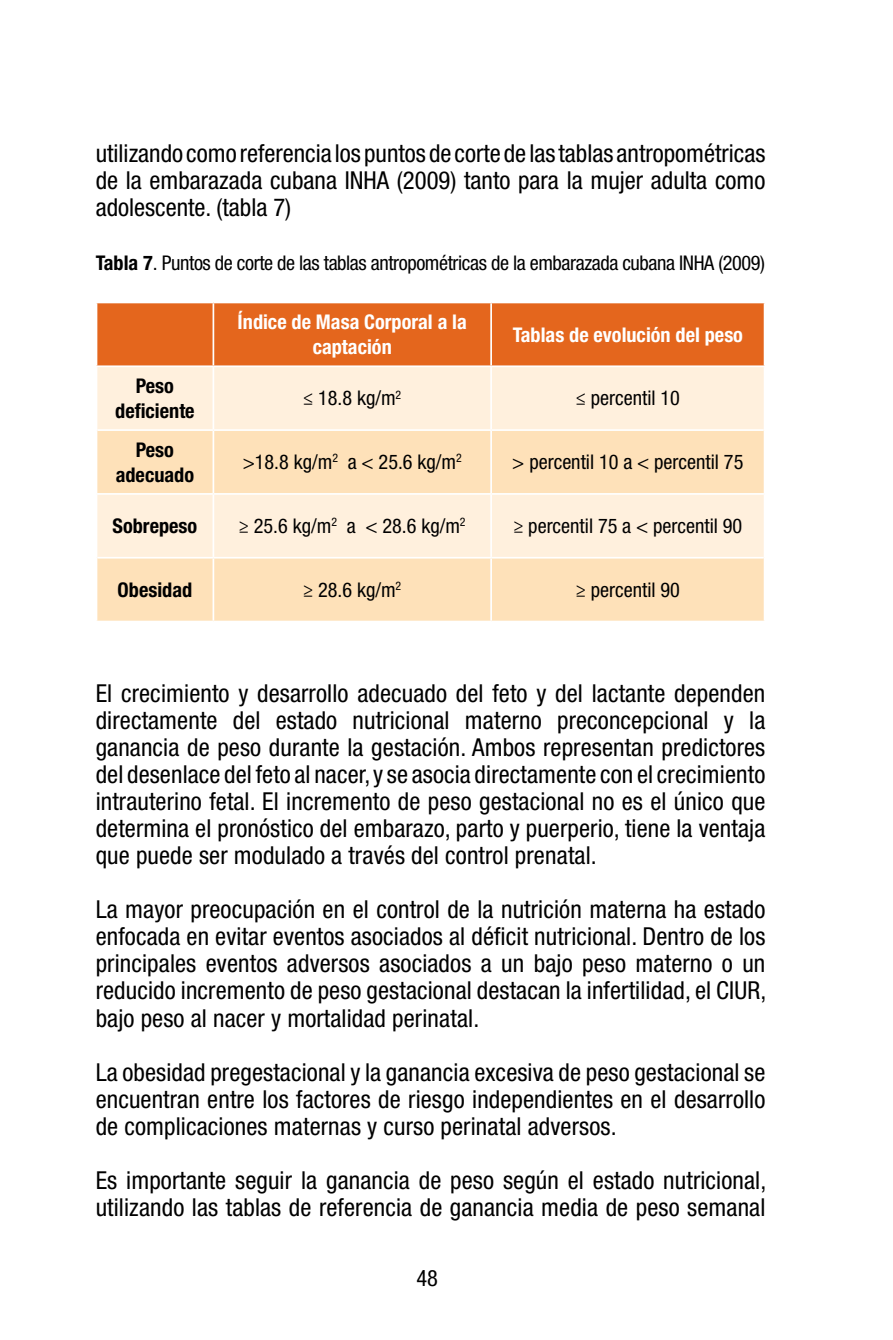
<style>
.page{position:relative;width:893px;height:1340px;background:#fff}
.page>*{position:absolute;margin:0;border:0;box-sizing:border-box;transform-origin:0 0}
.t1{font:condensed 24.75px/27px "Helvetica Neue LT Std";letter-spacing:.005em;color:#000;text-align:justify}
.t2{font:condensed 22.5px "Helvetica Neue LT Std";color:#000}
.t3{font:condensed 20.25px "Helvetica Neue LT Std";color:#000}
.t4{font:condensed 20.25px "Helvetica Neue LT Std";letter-spacing:-.02em;color:#000}
.t5{font:700 condensed 20.25px/24.8px "Helvetica Neue LT Std";color:#fff;text-align:center}
.t6{font:700 condensed 20.25px/24.8px "Helvetica Neue LT Std";color:#000;text-align:center}
.s1{font-weight:700}
</style>
<div class="page">
<svg style="left:97px;top:303px;width:667px;height:126px;background:#f1ab7e"></svg>
<div style="left:97px;top:431px;width:667px;height:189px;background:#fee1b9"></div>
<div style="left:97px;top:495px;width:667px;height:62px;background:#fff0dd"></div>
<hr style="left:213px;top:303px;width:1px;height:62px;background:#fff">
<hr style="left:490px;top:303px;width:2px;height:62px;background:#fff">
<hr style="left:96px;top:365px;width:117px;height:2px;background:#fff">
<hr style="left:213px;top:365px;width:278px;height:2px;background:#fff">
<hr style="left:213px;top:367px;width:1px;height:62px;background:#fff">
<hr style="left:491px;top:365px;width:274px;height:2px;background:#fff">
<hr style="left:490px;top:367px;width:2px;height:62px;background:#fff">
<hr style="left:213px;top:431px;width:1px;height:62px;background:#fff">
<hr style="left:490px;top:431px;width:2px;height:62px;background:#fff">
<hr style="left:96px;top:493px;width:117px;height:2px;background:#fff">
<hr style="left:213px;top:493px;width:278px;height:2px;background:#fff">
<hr style="left:213px;top:495px;width:1px;height:62px;background:#fff">
<hr style="left:491px;top:493px;width:274px;height:2px;background:#fff">
<hr style="left:490px;top:495px;width:2px;height:62px;background:#fff">
<hr style="left:97px;top:557px;width:116px;height:1px;background:#fff">
<hr style="left:213px;top:557px;width:278px;height:1px;background:#fff">
<hr style="left:213px;top:558px;width:1px;height:62px;background:#fff">
<hr style="left:491px;top:557px;width:273px;height:1px;background:#fff">
<hr style="left:490px;top:558px;width:2px;height:62px;background:#fff">
<p class="t1" style="left:96px;top:140px;width:671px">utilizando como referencia los puntos de corte de las tablas antropométricas de la embarazada cubana INHA (2009) tanto para la mujer adulta como adolescente. (tabla 7)</p>
<p class="t4" style="left:96px;top:251px;width:671px"><span class="s1">Tabla 7</span>. Puntos de corte de las tablas antropométricas de la embarazada cubana INHA (2009)</p>
<p class="t5" style="left:238px;top:309px;width:231px">Índice de Masa Corporal a la captación</p>
<p class="t5" style="left:513px;top:322px;width:232px">Tablas de evolución del peso</p>
<p class="t6" style="left:115px;top:373px;width:81px">Peso deficiente</p>
<p class="t3" style="left:303px;top:386px;width:100px">≤ 18.8 kg/m<sup>2</sup></p>
<p class="t3" style="left:576px;top:386px;width:106px">≤ percentil 10</p>
<p class="t6" style="left:116px;top:437px;width:80px">Peso adecuado</p>
<p class="t3" style="left:243px;top:450px;width:221px">&gt;18.8 kg/m<sup>2</sup> a &lt; 25.6 kg/m<sup>2</sup></p>
<p class="t3" style="left:512px;top:450px;width:233px">&gt; percentil 10 a &lt; percentil 75</p>
<p class="t6" style="left:113px;top:513px;width:86px">Sobrepeso</p>
<p class="t3" style="left:239px;top:514px;width:228px">≥ 25.6 kg/m<sup>2</sup> a &lt; 28.6 kg/m<sup>2</sup></p>
<p class="t3" style="left:513px;top:514px;width:230px">≥ percentil 75 a &lt; percentil 90</p>
<p class="t6" style="left:118px;top:577px;width:76px">Obesidad</p>
<p class="t3" style="left:303px;top:578px;width:100px">≥ 28.6 kg/m<sup>2</sup></p>
<p class="t3" style="left:576px;top:578px;width:106px">≥ percentil 90</p>
<p class="t1" style="left:96px;top:680px;width:671px">El crecimiento y desarrollo adecuado del feto y del lactante dependen directamente del estado nutricional materno preconcepcional y la ganancia de peso durante la gestación. Ambos representan predictores del desenlace del feto al nacer, y se asocia directamente con el crecimiento intrauterino fetal. El incremento de peso gestacional no es el único que determina el pronóstico del embarazo, parto y puerperio, tiene la ventaja que puede ser modulado a través del control prenatal.</p>
<p class="t1" style="left:96px;top:896px;width:672px">La mayor preocupación en el control de la nutrición materna ha estado enfocada en evitar eventos asociados al déficit nutricional. Dentro de los principales eventos adversos asociados a un bajo peso materno o un reducido incremento de peso gestacional destacan la infertilidad, el CIUR, bajo peso al nacer y mortalidad perinatal.</p>
<p class="t1" style="left:96px;top:1058px;width:671px">La obesidad pregestacional y la ganancia excesiva de peso gestacional se encuentran entre los factores de riesgo independientes en el desarrollo de complicaciones maternas y curso perinatal adversos.</p>
<p class="t1" style="left:96px;top:1166px;width:672px">Es importante seguir la ganancia de peso según el estado nutricional, utilizando las tablas de referencia de ganancia media de peso semanal</p>
<p class="t2" style="left:416px;top:1264px;width:23px">48</p>
</div>
